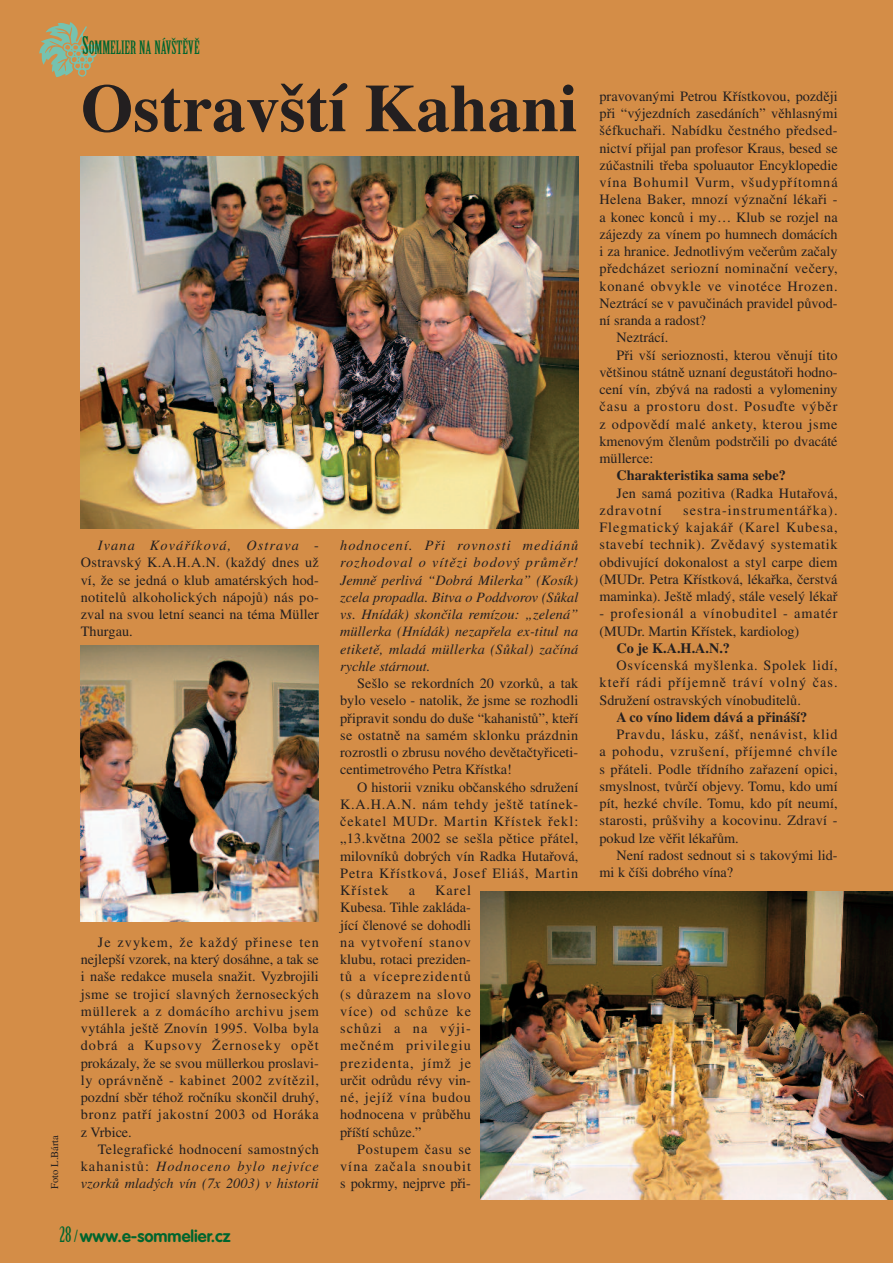
<style>
.page{position:relative;width:893px;height:1263px;background:#d48d47}
.page>*{position:absolute;margin:0;border:0;box-sizing:border-box;transform-origin:0 0}
.t1{font:700 67.5px "Times CE";color:#231f20}
.t2{font:18px "Birch CE";color:#00652e}
.t3{font:700 16.5px "VAG Rounded CE";color:#00652e}
.t4{font:14.25px/17.2px "Times CE";color:#231f20;text-align:justify}
.t5{font:italic 14.25px/17.2px "Times CE";letter-spacing:.025em;color:#231f20;text-align:justify}
.t6{font:14.25px/17.2px "Times CE";letter-spacing:.065em;color:#231f20}
.t7{font:14.25px/17.2px "Times CE";letter-spacing:.02em;color:#231f20}
.t8{font:700 14.25px "Times CE";color:#231f20}
.t9{font:14.25px "Times CE";letter-spacing:.025em;color:#231f20}
.t10{font:14.25px "Times CE";letter-spacing:.03em;color:#231f20}
.t11{font:14.25px "Times CE";letter-spacing:.055em;color:#231f20}
.t12{font:14.25px "Times CE";letter-spacing:.05em;color:#231f20}
.t13{font:10.5px "Times CE";color:#231f20}
.s1{font-size:24px}
.s2{font-style:italic}
.s3{font-style:normal}
.s4{font-family:"Birch CE";font-weight:400;font-size:21px}
.s5{font-family:"Birch CE";font-weight:400}
</style>
<div class="page">
<svg style="left:39px;top:22px;width:61px;height:55px"></svg>
<img style="left:81px;top:156px;width:497px;height:373px">
<img style="left:480px;top:891px;width:413px;height:308px">
<img style="left:81px;top:645px;width:238px;height:276px">
<p class="t2" style="left:82px;top:40px;width:119px"><span class="s1">S</span>OMMELIER NA NÁVŠTĚVĚ</p>
<h1 class="t1" style="left:81px;top:86px;width:498px">Ostravští Kahani</h1>
<p class="t13" style="left:51px;top:1189px;width:55px;rotate:-90deg">Foto L.Bárta</p>
<p class="t4" style="left:81px;top:538px;width:240px;text-indent:17px"><span class="s2">Ivana Kováříková, Ostrava</span> - Ostravský K.A.H.A.N. (každý dnes už ví, že se jedná o klub amatérských hod&shy;notitelů alkoholických nápojů) nás po&shy;zval na svou letní seanci na téma Müller Thurgau.</p>
<p class="t4" style="left:81px;top:935px;width:240px;text-indent:17px">Je zvykem, že každý přinese ten nejlepší vzorek, na který dosáhne, a tak se i naše redakce musela snažit. Vyzbrojili jsme se trojicí slavných žernoseckých müllerek a z domácího archivu jsem vytáhla ještě Znovín 1995. Volba byla dobrá a Kupsovy Žernoseky opět prokázaly, že se svou müllerkou proslavi&shy;ly oprávněně - kabinet 2002 zvítězil, pozdní sběr téhož ročníku skončil druhý, bronz patří jakostní 2003 od Horáka z Vrbice.</p>
<p class="t5" style="left:81px;top:1142px;width:240px;text-indent:17px"><span class="s3">Telegrafické hodnocení samostných kahanistů:</span> Hodnoceno bylo nejvíce vzorků mladých vín (7x 2003) v historii</p>
<p class="t5" style="left:340px;top:538px;width:240px">hodnocení. Při rovnosti mediánů rozhodoval o vítězi bodový průměr!<br>Jemně perlivá “Dobrá Milerka” (Kosík) zcela propadla. Bitva o Poddvorov (Sůkal vs. Hnídák) skončila remízou: „zelená” müllerka (Hnídák) nezapřela ex-titul na etiketě, mladá müllerka (Sůkal) začíná rychle stárnout.</p>
<p class="t4" style="left:340px;top:676px;width:240px;text-indent:17px">Sešlo se rekordních 20 vzorků, a tak bylo veselo - natolik, že jsme se rozhodli připravit sondu do duše “kahanistů”, kteří se ostatně na samém sklonku prázdnin rozrostli o zbrusu nového devětačtyřiceti&shy;centimetrového Petra Křístka!</p>
<p class="t4" style="left:340px;top:780px;width:240px;text-indent:17px">O historii vzniku občanského sdružení K.A.H.A.N. nám tehdy ještě tatínek&shy;čekatel MUDr. Martin Křístek řekl: „13.května 2002 se sešla pětice přátel, milovníků dobrých vín Radka Hutařová, Petra Křístková, Josef Eliáš, Martin Křístek</p>
<p class="t4" style="left:340px;top:883px;width:132px;text-indent:95px">Karel Kubesa. Tihle zakláda&shy;jící členové se dohodli na vytvoření stanov klubu, rotaci preziden&shy;tů a víceprezidentů (s důrazem na slovo více) od schůze ke schůzi a na výji&shy;mečném privilegiu prezidenta, jímž je určit odrůdu révy vin&shy;né, jejíž vína budou hodnocena v průběhu příští schůze.”</p>
<p class="t4" style="left:340px;top:1142px;width:132px;text-indent:17px">Postupem času se vína začala snoubit s pokrmy, nejprve při-</p>
<p class="t4" style="left:409px;top:883px;width:8px">a</p>
<p class="t3" style="left:60px;top:1230px;width:173px"><span class="s4">28</span><span class="s5">/</span>www.e-sommelier.cz</p>
<p class="t4" style="left:599px;top:89px;width:240px">pravovanými Petrou Křístkovou, později</p>
<p class="t4" style="left:599px;top:106px;width:240px">při “výjezdních zasedáních” věhlasnými</p>
<p class="t9" style="left:599px;top:126px;width:240px">šéfkuchaři. Nabídku čestného předsed-</p>
<p class="t4" style="left:599px;top:141px;width:240px">nictví přijal pan profesor Kraus, besed se</p>
<p class="t4" style="left:599px;top:158px;width:240px">zúčastnili třeba spoluautor Encyklopedie</p>
<p class="t6" style="left:599px;top:175px;width:240px">vína Bohumil Vurm, všudypřítomná</p>
<p class="t7" style="left:599px;top:192px;width:240px">Helena Baker, mnozí význační lékaři -</p>
<p class="t4" style="left:599px;top:210px;width:240px">a konec konců i my… Klub se rozjel na</p>
<p class="t4" style="left:599px;top:227px;width:240px">zájezdy za vínem po humnech domácích</p>
<p class="t4" style="left:599px;top:244px;width:240px">i za hranice. Jednotlivým večerům začaly</p>
<p class="t10" style="left:599px;top:264px;width:240px">předcházet seriozní nominační večery,</p>
<p class="t11" style="left:599px;top:281px;width:240px">konané obvykle ve vinotéce Hrozen.</p>
<p class="t4" style="left:599px;top:296px;width:240px">Neztrácí se v pavučinách pravidel původ-</p>
<p class="t4" style="left:599px;top:313px;width:108px">ní sranda a radost?</p>
<p class="t4" style="left:616px;top:330px;width:53px">Neztrácí.</p>
<p class="t4" style="left:616px;top:348px;width:223px">Při vší serioznosti, kterou věnují tito</p>
<p class="t4" style="left:599px;top:365px;width:240px">většinou státně uznaní degustátoři hodno-</p>
<p class="t4" style="left:599px;top:382px;width:240px">cení vín, zbývá na radosti a vylomeniny</p>
<p class="t6" style="left:599px;top:399px;width:240px">času a prostoru dost. Posuďte výběr</p>
<p class="t12" style="left:599px;top:419px;width:240px">z odpovědí malé ankety, kterou jsme</p>
<p class="t4" style="left:599px;top:434px;width:240px">kmenovým členům podstrčili po dvacáté</p>
<p class="t4" style="left:599px;top:451px;width:55px">müllerce:</p>
<p class="t8" style="left:616px;top:471px;width:171px">Charakteristika sama sebe?</p>
<p class="t7" style="left:599px;top:486px;width:240px;text-indent:17px">Jen samá pozitiva (Radka Hutařová, zdravotní</p>
<p class="t4" style="left:599px;top:503px;width:240px;text-indent:84px">sestra-instrumentářka).<br>Flegmatický kajakář (Karel Kubesa, stavebí technik). Zvědavý systematik obdivující dokonalost a styl carpe diem (MUDr. Petra Křístková, lékařka, čerstvá maminka). Ještě mladý, stále veselý lékař</p>
<p class="t6" style="left:599px;top:606px;width:240px">- profesionál a vínobuditel - amatér (MUDr. Martin Křístek, kardiolog)</p>
<p class="t8" style="left:616px;top:643px;width:115px">Co je K.A.H.A.N.?</p>
<p class="t4" style="left:599px;top:658px;width:240px;text-indent:17px">Osvícenská myšlenka. Spolek lidí, kteří rádi příjemně tráví volný čas.<br>Sdružení ostravských vínobuditelů.</p>
<p class="t8" style="left:616px;top:712px;width:192px">A co víno lidem dává a přináší?</p>
<p class="t4" style="left:599px;top:727px;width:240px;text-indent:17px">Pravdu, lásku, zášť, nenávist, klid a pohodu, vzrušení, příjemné chvíle s přáteli. Podle třídního zařazení opici, smyslnost, tvůrčí objevy. Tomu, kdo umí pít, hezké chvíle. Tomu, kdo pít neumí, starosti, průšvihy a kocovinu. Zdraví - pokud lze věřit lékařům.</p>
<p class="t4" style="left:599px;top:848px;width:240px;text-indent:17px">Není radost sednout si s takovými lid&shy;mi k číši dobrého vína?</p>
</div>
